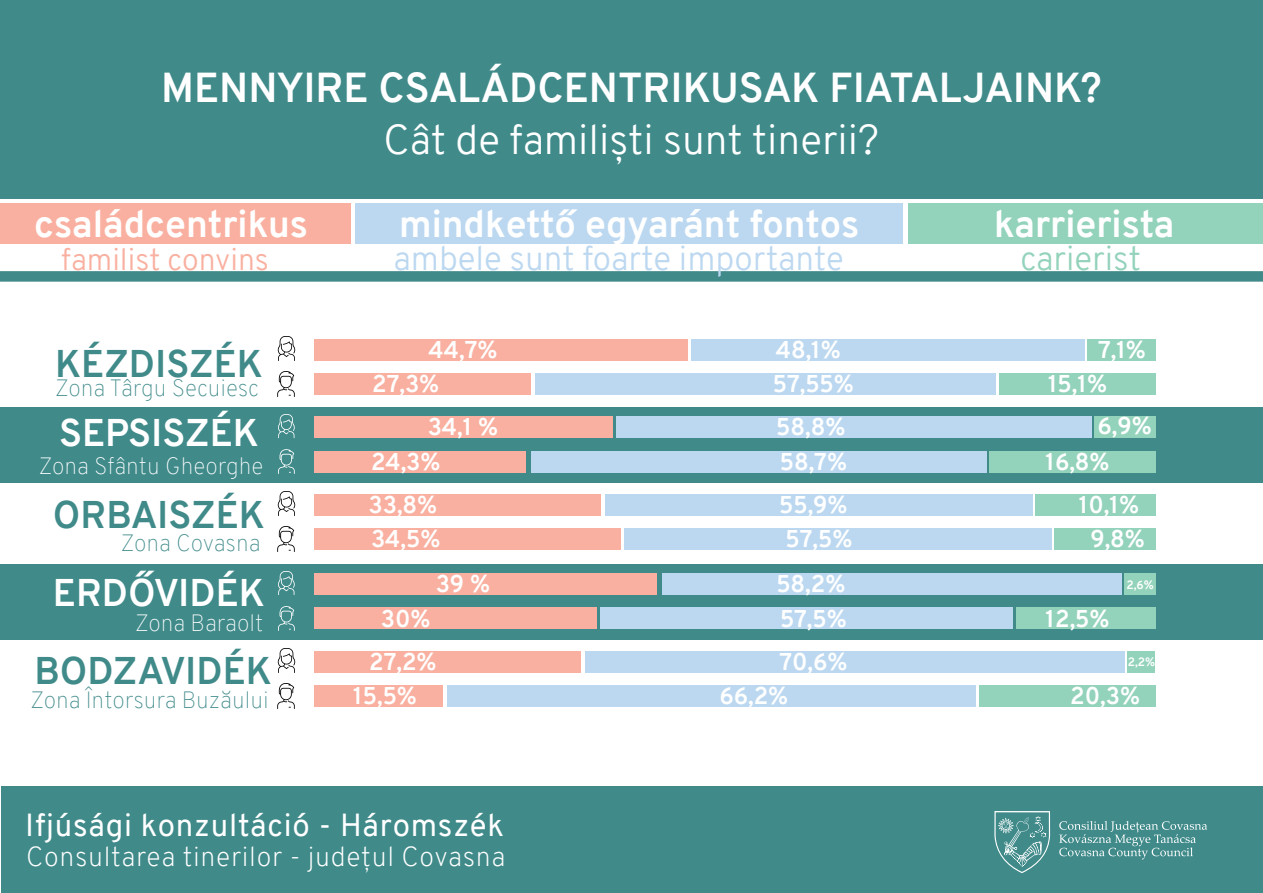
<style>
.page{position:relative;width:1263px;height:893px;background:#fff}
.page>*{position:absolute;margin:0;border:0;box-sizing:border-box;transform-origin:0 0}
.t1{font:700 40.8px "Overpass";color:#fff}
.t2{font:300 40.8px "Overpass";color:#fff}
.t3{font:700 37.65px "Overpass";color:#fff}
.t4{font:700 37.65px "Overpass";color:#408a8a}
.t5{font:300 33.45px "Overpass";color:#bcd8f0}
.t6{font:300 33.45px "Overpass";color:#93d2bb}
.t7{font:31.2px "Overpass";letter-spacing:.025em;color:#fff}
.t8{font:300 30.3px "Overpass";color:#f9b0a0}
.t9{font:200 26.85px "Overpass";letter-spacing:.025em;color:#fff}
.t10{font:700 23.7px/34.3px "Overpass";color:#fff}
.t11{font:100 22.95px "Overpass";color:#408a8a}
.t12{font:100 22.95px "Overpass";color:#fff}
.t13{font:700 11.85px "Overpass";color:#fff}
</style>
<div class="page">
<div style="left:0;top:0;width:1263px;height:199px;background:#408a8a"></div>
<div style="left:908px;top:203px;width:355px;height:41px;background:#93d2bb"></div>
<div style="left:0;top:203px;width:350px;height:41px;background:#f9b0a0"></div>
<div style="left:605px;top:494px;width:428px;height:22px;background:#bcd8f0"></div>
<div style="left:0;top:407px;width:1263px;height:76px;background:#408a8a"></div>
<div style="left:1px;top:787px;width:1262px;height:106px;background:#408a8a"></div>
<svg style="left:994px;top:811px;width:56px;height:62px"></svg>
<svg style="left:1059px;top:821px;width:148px;height:38px"></svg>
<div style="left:314px;top:339px;width:374px;height:22px;background:#f9b0a0"></div>
<div style="left:692px;top:339px;width:393px;height:22px;background:#bcd8f0"></div>
<div style="left:1088px;top:339px;width:68px;height:22px;background:#93d2bb"></div>
<div style="left:0;top:271px;width:1263px;height:11px;background:#408a8a"></div>
<img style="left:277px;top:372px;width:18px;height:24px">
<img style="left:277px;top:337px;width:19px;height:24px">
<div style="left:314px;top:373px;width:217px;height:22px;background:#f9b0a0"></div>
<div style="left:535px;top:373px;width:461px;height:22px;background:#bcd8f0"></div>
<div style="left:999px;top:373px;width:157px;height:22px;background:#93d2bb"></div>
<div style="left:314px;top:416px;width:299px;height:22px;background:#f9b0a0"></div>
<div style="left:617px;top:416px;width:475px;height:22px;background:#bcd8f0"></div>
<div style="left:1094px;top:416px;width:62px;height:22px;background:#93d2bb"></div>
<svg style="left:278px;top:449px;width:17px;height:25px"></svg>
<svg style="left:278px;top:414px;width:17px;height:24px"></svg>
<div style="left:314px;top:451px;width:212px;height:21px;background:#f9b0a0"></div>
<div style="left:989px;top:451px;width:167px;height:21px;background:#93d2bb"></div>
<div style="left:531px;top:451px;width:456px;height:21px;background:#bcd8f0"></div>
<div style="left:314px;top:494px;width:286px;height:22px;background:#f9b0a0"></div>
<div style="left:1035px;top:494px;width:121px;height:22px;background:#93d2bb"></div>
<img style="left:277px;top:527px;width:18px;height:24px">
<img style="left:277px;top:492px;width:19px;height:24px">
<div style="left:314px;top:528px;width:307px;height:22px;background:#f9b0a0"></div>
<div style="left:624px;top:528px;width:427px;height:22px;background:#bcd8f0"></div>
<div style="left:1055px;top:528px;width:101px;height:22px;background:#93d2bb"></div>
<div style="left:0;top:564px;width:1263px;height:76px;background:#408a8a"></div>
<div style="left:314px;top:573px;width:343px;height:22px;background:#f9b0a0"></div>
<div style="left:662px;top:573px;width:460px;height:22px;background:#bcd8f0"></div>
<div style="left:1124px;top:573px;width:32px;height:22px;background:#93d2bb"></div>
<svg style="left:278px;top:606px;width:17px;height:25px"></svg>
<svg style="left:278px;top:571px;width:17px;height:24px"></svg>
<div style="left:314px;top:607px;width:282px;height:22px;background:#f9b0a0"></div>
<div style="left:1016px;top:607px;width:140px;height:22px;background:#93d2bb"></div>
<div style="left:600px;top:607px;width:412px;height:22px;background:#bcd8f0"></div>
<div style="left:586px;top:651px;width:538px;height:21px;background:#bcd8f0"></div>
<div style="left:314px;top:651px;width:266px;height:21px;background:#f9b0a0"></div>
<img style="left:277px;top:684px;width:18px;height:24px">
<img style="left:277px;top:648px;width:19px;height:24px">
<div style="left:447px;top:685px;width:528px;height:22px;background:#bcd8f0"></div>
<div style="left:979px;top:685px;width:177px;height:22px;background:#93d2bb"></div>
<div style="left:355px;top:203px;width:548px;height:41px;background:#bcd8f0"></div>
<div style="left:1127px;top:651px;width:27px;height:21px;background:#93d2bb"></div>
<div style="left:314px;top:685px;width:128px;height:22px;background:#f9b0a0"></div>
<h1 class="t1" style="left:161px;top:59px;width:942px">MENNYIRE CSALÁDCENTRIKUSAK FIATALJAINK?</h1>
<h1 class="t2" style="left:383px;top:111px;width:497px">Cât de familiști sunt tinerii?</h1>
<h2 class="t3" style="left:399px;top:197px;width:462px">mindkettő egyaránt fontos</h2>
<h2 class="t3" style="left:34px;top:197px;width:275px">családcentrikus</h2>
<h2 class="t3" style="left:994px;top:197px;width:182px">karrierista</h2>
<p class="t8" style="left:61px;top:238px;width:209px">familist convins</p>
<h3 class="t5" style="left:394px;top:234px;width:452px">ambele sunt foarte importante</h3>
<h3 class="t6" style="left:1020px;top:234px;width:122px">carierist</h3>
<h2 class="t4" style="left:55px;top:337px;width:209px">KÉZDISZÉK</h2>
<p class="t10" style="left:428px;top:332px;width:71px">44,7%</p>
<p class="t10" style="left:776px;top:332px;width:67px">48,1%</p>
<p class="t10" style="left:1098px;top:332px;width:49px">7,1%</p>
<p class="t10" style="left:372px;top:367px;width:69px">27,3%</p>
<p class="t10" style="left:773px;top:367px;width:83px">57,55%</p>
<p class="t10" style="left:1048px;top:367px;width:61px">15,1%</p>
<h2 class="t3" style="left:59px;top:406px;width:201px">SEPSISZÉK</h2>
<p class="t10" style="left:428px;top:410px;width:72px">34,1 %</p>
<p class="t10" style="left:776px;top:410px;width:71px">58,8%</p>
<p class="t10" style="left:1097px;top:409px;width:56px">6,9%</p>
<p class="t10" style="left:371px;top:444px;width:71px">24,3%</p>
<p class="t10" style="left:780px;top:444px;width:69px">58,7%</p>
<p class="t10" style="left:1045px;top:444px;width:66px">16,8%</p>
<h2 class="t4" style="left:53px;top:488px;width:214px">ORBAISZÉK</h2>
<p class="t10" style="left:369px;top:488px;width:70px">33,8%</p>
<p class="t10" style="left:779px;top:488px;width:70px">55,9%</p>
<p class="t10" style="left:1079px;top:488px;width:62px">10,1%</p>
<p class="t10" style="left:371px;top:522px;width:71px">34,5%</p>
<p class="t10" style="left:786px;top:522px;width:68px">57,5%</p>
<p class="t10" style="left:1090px;top:522px;width:56px">9,8%</p>
<h2 class="t3" style="left:53px;top:566px;width:214px">ERDŐVIDÉK</h2>
<p class="t10" style="left:436px;top:567px;width:56px">39 %</p>
<p class="t10" style="left:776px;top:567px;width:71px">58,2%</p>
<p class="t13" style="left:1126px;top:576px;width:29px">2,6%</p>
<p class="t10" style="left:381px;top:601px;width:51px">30%</p>
<p class="t10" style="left:780px;top:601px;width:68px">57,5%</p>
<p class="t10" style="left:1045px;top:601px;width:66px">12,5%</p>
<h2 class="t4" style="left:35px;top:644px;width:239px">BODZAVIDÉK</h2>
<p class="t10" style="left:369px;top:644px;width:69px">27,2%</p>
<p class="t10" style="left:719px;top:644px;width:130px;text-indent:60px">70,6%<br>66,2%</p>
<p class="t11" style="left:55px;top:372px;width:205px">Zona Târgu Secuiesc</p>
<p class="t12" style="left:39px;top:450px;width:226px">Zona Sfântu Gheorghe</p>
<p class="t11" style="left:121px;top:527px;width:141px">Zona Covasna</p>
<p class="t12" style="left:135px;top:606px;width:130px">Zona Baraolt</p>
<p class="t13" style="left:1128px;top:653px;width:29px">2,2%</p>
<p class="t11" style="left:30px;top:684px;width:240px">Zona Întorsura Buzăului</p>
<p class="t10" style="left:1070px;top:679px;width:71px">20,3%</p>
<p class="t10" style="left:353px;top:679px;width:65px">15,5%</p>
<h3 class="t7" style="left:25px;top:803px;width:480px">Ifjúsági konzultáció - Háromszék</h3>
<p class="t9" style="left:26px;top:838px;width:481px">Consultarea tinerilor - județul Covasna</p>
</div>
